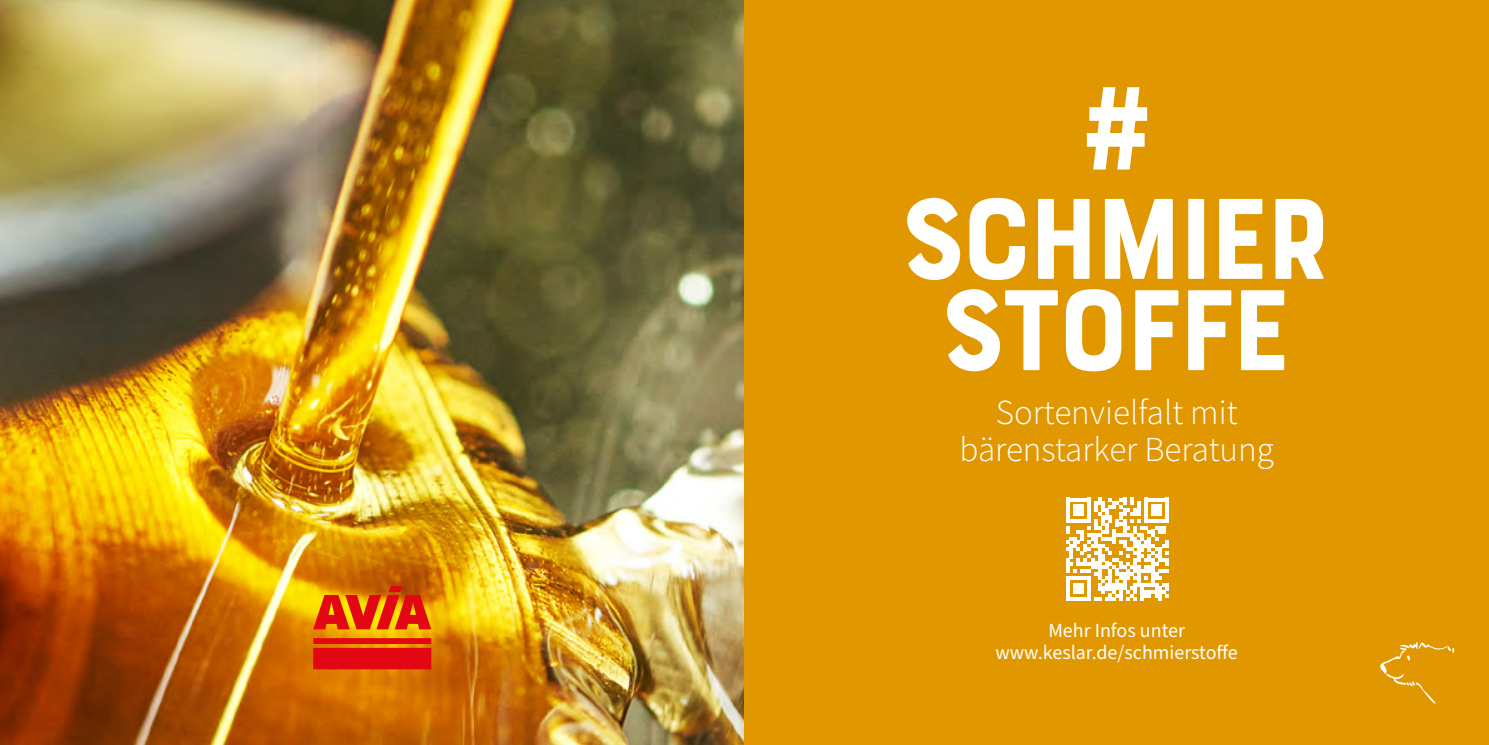
<style>
.page{position:relative;width:1489px;height:745px;background:#fff}
.page>*{position:absolute;margin:0;border:0;box-sizing:border-box;transform-origin:0 0}
.t1{font:900 126.5px "Source Sans Pro";color:#fff}
.t2{font:121px/91.2px "Bourton Base";letter-spacing:-.06em;color:#fff;text-align:center}
.t3{font:300 35px/37.5px "Source Sans Pro";color:#fff;text-align:center}
.t4{font:20px/22.5px "Source Sans Pro";color:#fff;text-align:center}
</style>
<div class="page">
<img style="left:0;top:0;width:744px;height:744px">
<svg style="left:313px;top:585px;width:118px;height:84px;background:#e4460b"></svg>
<div style="left:744px;top:0;width:744px;height:744px;background:#e19800"></div>
<svg style="left:1066px;top:497px;width:102px;height:103px"></svg>
<svg style="left:1380px;top:642px;width:73px;height:61px"></svg>
<h1 class="t1" style="left:1082px;top:40px;width:70px">#</h1>
<h2 class="t2" style="left:900px;top:196px;width:434px">SCHMIER<br>STOFFE</h2>
<h3 class="t3" style="left:959px;top:393px;width:316px">Sortenvielfalt mit bärenstarker Beratung</h3>
<p class="t4" style="left:995px;top:619px;width:244px">Mehr Infos unter www.keslar.de/schmierstoffe</p>
</div>
